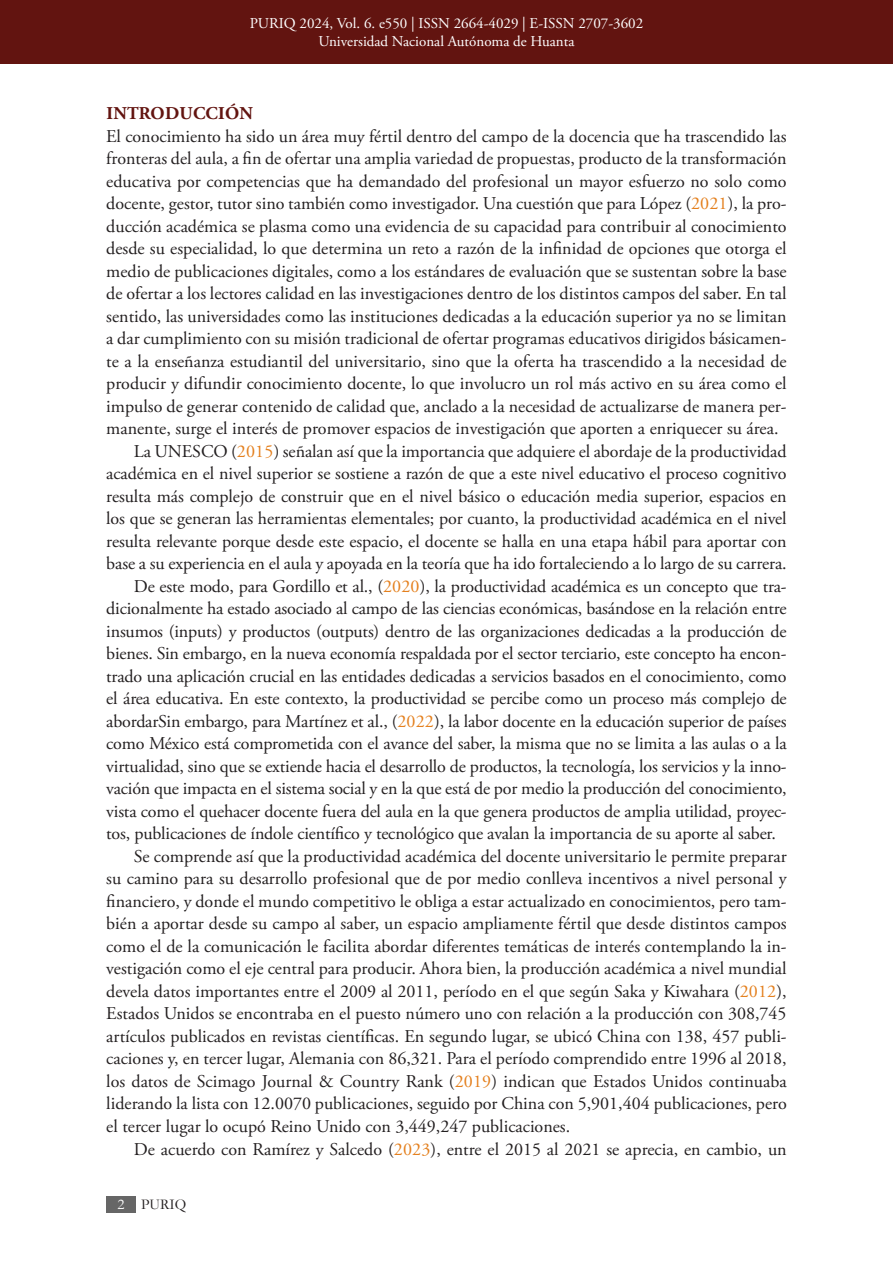
<style>
.page{position:relative;width:893px;height:1263px;background:#fff}
.page>*{position:absolute;margin:0;border:0;box-sizing:border-box;transform-origin:0 0}
.Parrafo_ES{font:18px/22.5px "Adobe Garamond Pro";color:#231f20;text-align:justify}
.Titulo_de_Seccion{font:700 18px "Adobe Garamond Pro";letter-spacing:.015em;color:#621410}
.t1{font:15px/18px "Adobe Garamond Pro";color:#fff;text-align:center}
.t2{font:15px "Garamond";color:#231f20}
.s1{color:#e4801e}
.s2{color:#fff}
</style>
<div class="page">
<div style="left:0;top:0;width:893px;height:64px;background:#621410"></div>
<div style="left:106px;top:1196px;width:29px;height:16px;background:#666"></div>
<p class="t1" style="left:250px;top:15px;width:395px">PURIQ 2024, Vol. 6. e550 | ISSN 2664-4029 | E-ISSN 2707-3602<br>Universidad Nacional Autónoma de Huanta</p>
<p class="Titulo_de_Seccion" style="left:106px;top:103px;width:148px">INTRODUCCIÓN</p>
<p class="Parrafo_ES" style="left:106px;top:126px;width:682px">El conocimiento ha sido un área muy fértil dentro del campo de la docencia que ha trascendido las fronteras del aula, a fin de ofertar una amplia variedad de propuestas, producto de la transformación educativa por competencias que ha demandado del profesional un mayor esfuerzo no solo como docente, gestor, tutor sino también como investigador. Una cuestión que para López (<span class="s1">2021</span>), la pro&shy;ducción académica se plasma como una evidencia de su capacidad para contribuir al conocimiento desde su especialidad, lo que determina un reto a razón de la infinidad de opciones que otorga el medio de publicaciones digitales, como a los estándares de evaluación que se sustentan sobre la base de ofertar a los lectores calidad en las investigaciones dentro de los distintos campos del saber. En tal sentido, las universidades como las instituciones dedicadas a la educación superior ya no se limitan a dar cumplimiento con su misión tradicional de ofertar programas educativos dirigidos básicamen&shy;te a la enseñanza estudiantil del universitario, sino que la oferta ha trascendido a la necesidad de producir y difundir conocimiento docente, lo que involucro un rol más activo en su área como el impulso de generar contenido de calidad que, anclado a la necesidad de actualizarse de manera per&shy;manente, surge el interés de promover espacios de investigación que aporten a enriquecer su área.</p>
<p class="Parrafo_ES" style="left:106px;top:441px;width:682px;text-indent:28px">La UNESCO (<span class="s1">2015</span>) señalan así que la importancia que adquiere el abordaje de la productividad académica en el nivel superior se sostiene a razón de que a este nivel educativo el proceso cognitivo resulta más complejo de construir que en el nivel básico o educación media superior, espacios en los que se generan las herramientas elementales; por cuanto, la productividad académica en el nivel resulta relevante porque desde este espacio, el docente se halla en una etapa hábil para aportar con base a su experiencia en el aula y apoyada en la teoría que ha ido fortaleciendo a lo largo de su carrera.</p>
<p class="Parrafo_ES" style="left:106px;top:576px;width:682px;text-indent:28px">De este modo, para Gordillo et al., (<span class="s1">2020</span>), la productividad académica es un concepto que tra&shy;dicionalmente ha estado asociado al campo de las ciencias económicas, basándose en la relación entre insumos (inputs) y productos (outputs) dentro de las organizaciones dedicadas a la producción de bienes. Sin embargo, en la nueva economía respaldada por el sector terciario, este concepto ha encon&shy;trado una aplicación crucial en las entidades dedicadas a servicios basados en el conocimiento, como el área educativa. En este contexto, la productividad se percibe como un proceso más complejo de abordarSin embargo, para Martínez et al., (<span class="s1">2022</span>), la labor docente en la educación superior de países como México está comprometida con el avance del saber, la misma que no se limita a las aulas o a la virtualidad, sino que se extiende hacia el desarrollo de productos, la tecnología, los servicios y la inno&shy;vación que impacta en el sistema social y en la que está de por medio la producción del conocimiento, vista como el quehacer docente fuera del aula en la que genera productos de amplia utilidad, proyec&shy;tos, publicaciones de índole científico y tecnológico que avalan la importancia de su aporte al saber.</p>
<p class="Parrafo_ES" style="left:106px;top:846px;width:682px;text-indent:28px">Se comprende así que la productividad académica del docente universitario le permite preparar su camino para su desarrollo profesional que de por medio conlleva incentivos a nivel personal y financiero, y donde el mundo competitivo le obliga a estar actualizado en conocimientos, pero tam&shy;bién a aportar desde su campo al saber, un espacio ampliamente fértil que desde distintos campos como el de la comunicación le facilita abordar diferentes temáticas de interés contemplando la in&shy;vestigación como el eje central para producir. Ahora bien, la producción académica a nivel mundial devela datos importantes entre el 2009 al 2011, período en el que según Saka y Kiwahara (<span class="s1">2012</span>), Estados Unidos se encontraba en el puesto número uno con relación a la producción con 308,745 artículos publicados en revistas científicas. En segundo lugar, se ubicó China con 138, 457 publi&shy;caciones y, en tercer lugar, Alemania con 86,321. Para el período comprendido entre 1996 al 2018, los datos de Scimago Journal &amp; Country Rank (<span class="s1">2019</span>) indican que Estados Unidos continuaba liderando la lista con 12.0070 publicaciones, seguido por China con 5,901,404 publicaciones, pero el tercer lugar lo ocupó Reino Unido con 3,449,247 publicaciones.</p>
<p class="Parrafo_ES" style="left:134px;top:1138px;width:654px">De acuerdo con Ramírez y Salcedo (<span class="s1">2023</span>), entre el 2015 al 2021 se aprecia, en cambio, un</p>
<p class="t2" style="left:117px;top:1194px;width:71px"><span class="s2">2</span> PURIQ</p>
</div>
